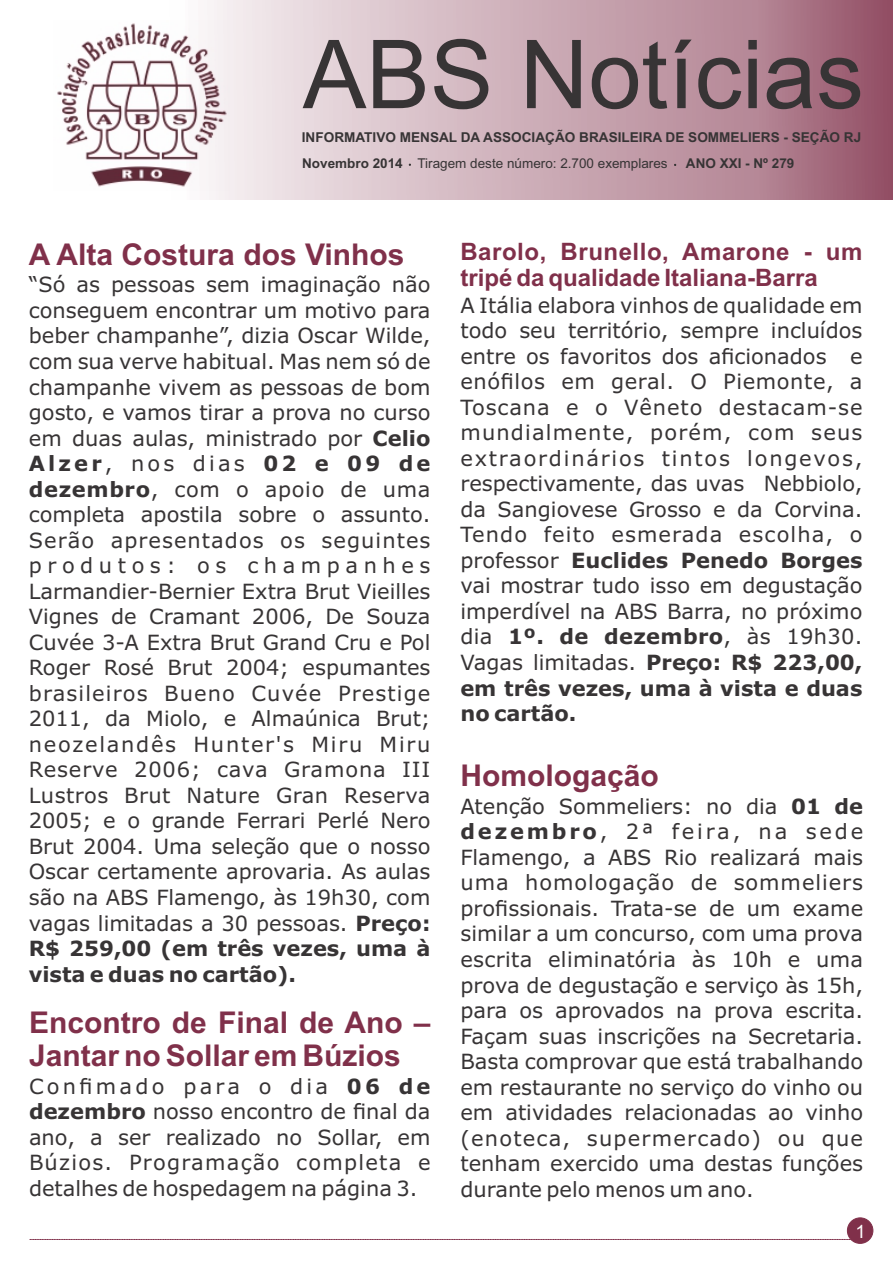
<style>
.page{position:relative;width:893px;height:1263px;background:#fff}
.page>*{position:absolute;margin:0;border:0;box-sizing:border-box;transform-origin:0 0}
.t1{font:95.25px "Arial";color:#373435}
.t2{font:700 30px/33.5px "Arial";color:#80304a}
.t3{font:700 24px/26.8px "Arial";color:#80304a}
.t4{font:21px/25.5px "Verdana";color:#373435;text-align:justify}
.t5{font:18.3px "Arial";color:#fefefe}
.t6{font:700 13.65px "Arial";color:#373435}
.t7{font:13.5px "Arial";color:#373435}
.t8{font:700 13.5px "Arial";color:#373435}
.s1{font-weight:700}
</style>
<div class="page">
<svg style="left:29px;top:1239px;width:821px;height:1px"></svg>
<svg style="left:57px;top:0;width:836px;height:200px"></svg>
<div style="left:847px;top:1217px;width:26px;height:27px;background:#80304a;border:1px solid #80304a;border-radius:50%"></div>
<h1 class="t1" style="left:303px;top:39px;width:562px">ABS Notícias</h1>
<p class="t6" style="left:302px;top:132px;width:561px">INFORMATIVO MENSAL DA ASSOCIAÇÃO BRASILEIRA DE SOMMELIERS - SEÇÃO RJ</p>
<p class="t7" style="left:302px;top:158px;width:367px"><span class="s1">Novembro 2014</span> Tiragem deste número: 2.700 exemplares</p>
<p class="t8" style="left:686px;top:158px;width:110px">ANO XXI - Nº 279</p>
<h2 class="t2" style="left:29px;top:240px;width:377px">A Alta Costura dos Vinhos</h2>
<p class="t4" style="left:29px;top:274px;width:403px">“Só as pessoas sem imaginação não conseguem encontrar um motivo para beber champanhe”, dizia Oscar Wilde, com sua verve habitual. Mas nem só de champanhe vivem as pessoas de bom gosto, e vamos tirar a prova no curso em duas aulas, ministrado por <span class="s1">Celio Alzer</span>, nos dias <span class="s1">02 e 09 de dezembro</span>, com o apoio de uma completa apostila sobre o assunto.<br>Serão apresentados os seguintes produtos: os champanhes Larmandier-Bernier Extra Brut Vieilles Vignes de Cramant 2006, De Souza Cuvée 3-A Extra Brut Grand Cru e Pol Roger Rosé Brut 2004; espumantes brasileiros Bueno Cuvée Prestige 2011, da Miolo, e Almaúnica Brut; neozelandês Hunter's Miru Miru Reserve 2006; cava Gramona III Lustros Brut Nature Gran Reserva 2005; e o grande Ferrari Perlé Nero Brut 2004. Uma seleção que o nosso Oscar certamente aprovaria. As aulas são na ABS Flamengo, às 19h30, com vagas limitadas a 30 pessoas. <span class="s1">Preço:<br>R$ 259,00 (em três vezes, uma à vista e duas no cartão).</span></p>
<h2 class="t2" style="left:29px;top:1008px;width:403px">Encontro de Final de Ano –<br>Jantar no Sollar em Búzios</h2>
<p class="t4" style="left:29px;top:1075px;width:403px">Confimado para o dia <span class="s1">06 de dezembro</span> nosso encontro de final da ano, a ser realizado no Sollar, em Búzios. Programação completa e detalhes de hospedagem na página 3.</p>
<p class="t3" style="left:460px;top:240px;width:404px">Barolo, Brunello, Amarone - um tripé da qualidade Italiana-Barra</p>
<p class="t4" style="left:460px;top:294px;width:404px">A Itália elabora vinhos de qualidade em todo seu território, sempre incluídos entre os favoritos dos aficionados e enófilos em geral. O Piemonte, a Toscana e o Vêneto destacam-se mundialmente, porém, com seus extraordinários tintos longevos, respectivamente, das uvas Nebbiolo, da Sangiovese Grosso e da Corvina.<br>Tendo feito esmerada escolha, o professor <span class="s1">Euclides Penedo Borges </span>vai mostrar tudo isso em degustação imperdível na ABS Barra, no próximo dia <span class="s1">1º. de dezembro</span>, às 19h30.<br>Vagas limitadas. <span class="s1">Preço: R$ 223,00, em três vezes, uma à vista e duas no cartão.</span></p>
<h2 class="t2" style="left:460px;top:762px;width:200px">Homologação</h2>
<p class="t4" style="left:460px;top:795px;width:404px">Atenção Sommeliers: no dia <span class="s1">01 de dezembro</span>, 2ª feira, na sede Flamengo, a ABS Rio realizará mais uma homologação de sommeliers profissionais. Trata-se de um exame similar a um concurso, com uma prova escrita eliminatória às 10h e uma prova de degustação e serviço às 15h, para os aprovados na prova escrita.<br>Façam suas inscrições na Secretaria.<br>Basta comprovar que está trabalhando em restaurante no serviço do vinho ou em atividades relacionadas ao vinho (enoteca, supermercado) ou que tenham exercido uma destas funções durante pelo menos um ano.</p>
<p class="t5" style="left:855px;top:1224px;width:12px">1</p>
</div>
